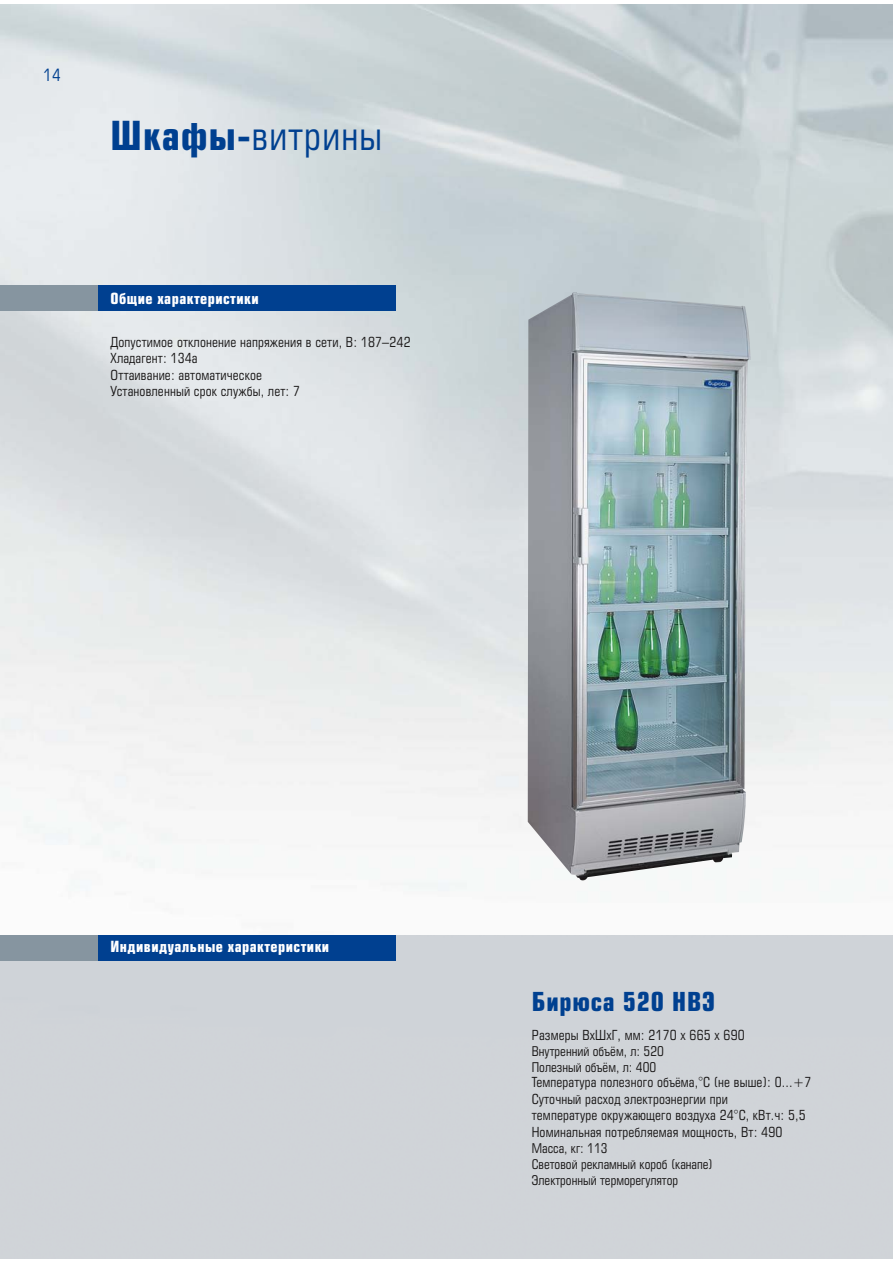
<style>
.page{position:relative;width:893px;height:1263px;background:#fff}
.page>*{position:absolute;margin:0;border:0;box-sizing:border-box;transform-origin:0 0}
.t1{font:39px "Europe Cond";letter-spacing:.03em;color:#004090}
.t2{font:700 25.5px "Europe Cond";letter-spacing:.03em;color:#004090}
.t3{font:16.5px "Europe Cond";color:#004090}
.t4{font:700 15px "Europe Cond";letter-spacing:.03em;color:#fff}
.t5{font:13.5px/16.5px "Europe Cond";letter-spacing:.01em;color:#191717}
.t6{font:13.05px/16px "Europe Cond";color:#191717}
.s1{font-weight:700}
.s2{font-size:13.05px}
</style>
<div class="page">
<img style="left:0;top:4px;width:892px;height:932px">
<div style="left:0;top:936px;width:892px;height:323px;background:#d0d4d8"></div>
<div style="left:0;top:285px;width:98px;height:25px;background:#8695a0"></div>
<div style="left:98px;top:285px;width:297px;height:25px;background:#004090"></div>
<div style="left:98px;top:936px;width:297px;height:25px;background:#004090"></div>
<div style="left:0;top:936px;width:98px;height:25px;background:#8695a0"></div>
<img style="left:527px;top:292px;width:223px;height:588px">
<p class="t3" style="left:43px;top:69px;width:19px">14</p>
<h1 class="t1" style="left:111px;top:120px;width:273px"><span class="s1">Шкафы-</span>витрины</h1>
<p class="t4" style="left:111px;top:292px;width:150px">Общие характеристики</p>
<p class="t5" style="left:111px;top:335px;width:301px">Допустимое отклонение напряжения в сети, В: 187–242<br>Хладагент: 134a<br>Оттаивание: автоматическое<br>Установленный срок службы, лет: 7</p>
<p class="t4" style="left:111px;top:941px;width:220px">Индивидуальные характеристики</p>
<h2 class="t2" style="left:531px;top:992px;width:185px">Бирюса 520 HBЭ</h2>
<p class="t5" style="left:531px;top:1028px;width:214px">Размеры ВхШхГ, мм: 2170 х 665 х 690</p>
<p class="t6" style="left:531px;top:1044px;width:134px">Внутренний объём, л: 520<br>Полезный объём, л: 400</p>
<p class="t5" style="left:531px;top:1075px;width:281px">Температура полезного об<span class="s2">ъё</span>ма,°C (не выше): 0...+7<br>Суточный расход электроэнергии при<br>температуре окружающего воздуха 24°C, кВт.ч: 5,5<br>Номинальная потребляемая мощность, Вт: 490</p>
<p class="t6" style="left:531px;top:1141px;width:183px">Масса, кг: 113<br>Световой рекламный короб (канапе)<br>Электронный терморегулятор</p>
</div>
